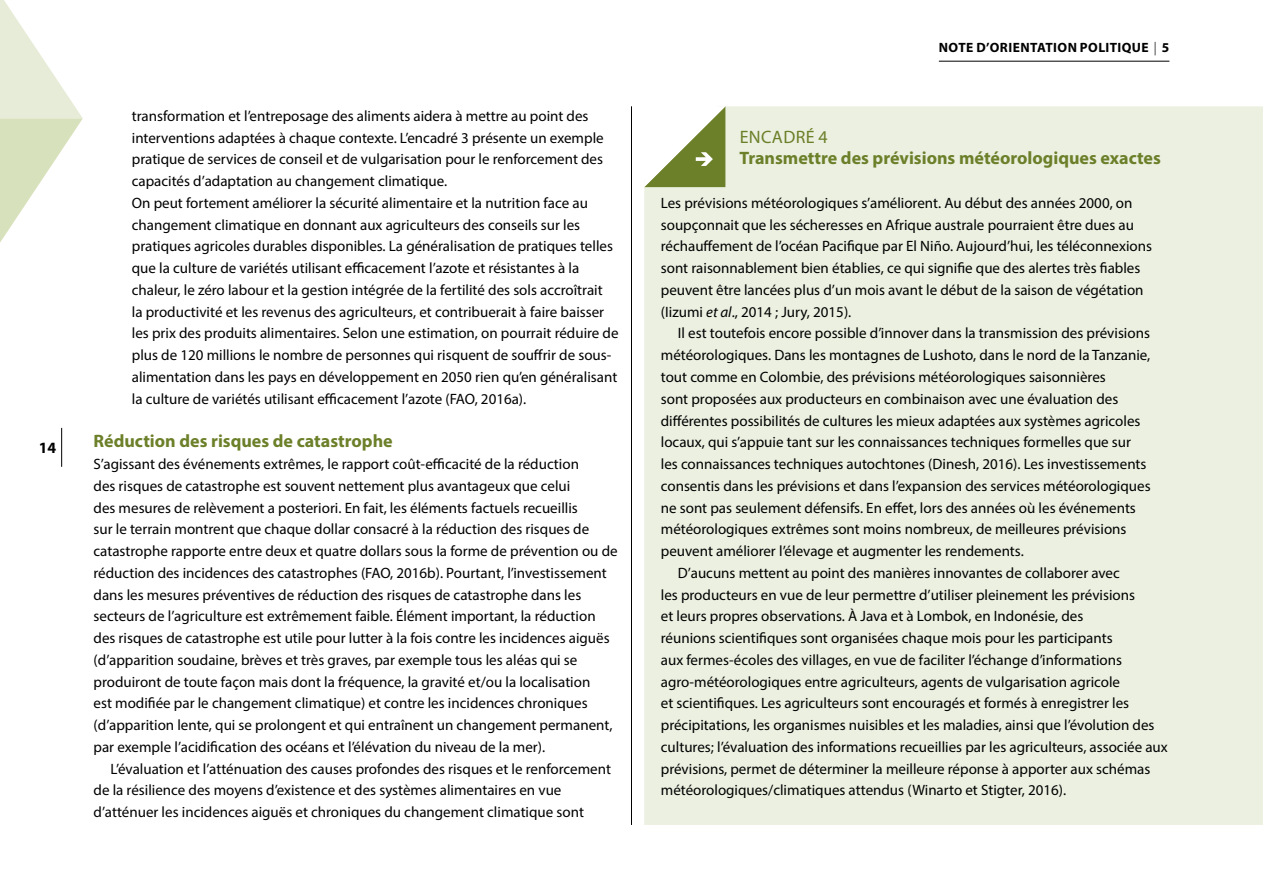
<style>
.page{position:relative;width:1263px;height:893px;background:#fff}
.page>*{position:absolute;margin:0;border:0;box-sizing:border-box;transform-origin:0 0}
.t1{font:700 18px "Myriad Pro";color:#6c7f29}
.t2{font:18px "Myriad Pro";letter-spacing:.02em;color:#6c7f29}
.t3{font:700 15.75px "Myriad Pro";color:#000}
.t4{font:15px/21.8px "Myriad Pro";color:#000}
.t5{font:700 13.5px "Myriad Pro";letter-spacing:.03em;color:#000}
.s1{font-weight:400}
.s2{font-style:italic}
</style>
<div class="page">
<hr style="left:61px;top:428px;width:1px;height:39px;background:#000">
<hr style="left:631px;top:106px;width:1px;height:719px;background:#000">
<hr style="left:939px;top:61px;width:230px;height:1px;background:#000">
<svg style="left:0;top:0;width:83px;height:243px"></svg>
<div style="left:644px;top:106px;width:619px;height:719px;background:#ebf0e1"></div>
<svg style="left:644px;top:106px;width:81px;height:81px"></svg>
<p class="t3" style="left:39px;top:437px;width:19px">14</p>
<p class="t4" style="left:132px;top:105px;width:488px">transformation et l’entreposage des aliments aidera à mettre au point des interventions adaptées à chaque contexte. L’encadré 3 présente un exemple pratique de services de conseil et de vulgarisation pour le renforcement des capacités d’adaptation au changement climatique.<br>On peut fortement améliorer la sécurité alimentaire et la nutrition face au changement climatique en donnant aux agriculteurs des conseils sur les pratiques agricoles durables disponibles. La généralisation de pratiques telles que la culture de variétés utilisant efficacement l’azote et résistantes à la chaleur, le zéro labour et la gestion intégrée de la fertilité des sols accroîtrait<br>la productivité et les revenus des agriculteurs, et contribuerait à faire baisser les prix des produits alimentaires. Selon une estimation, on pourrait réduire de plus de 120 millions le nombre de personnes qui risquent de souffrir de sous&shy;alimentation dans les pays en développement en 2050 rien qu’en généralisant la culture de variétés utilisant efficacement l’azote (FAO, 2016a).</p>
<p class="t1" style="left:94px;top:429px;width:301px">Réduction des risques de catastrophe</p>
<p class="t4" style="left:94px;top:453px;width:526px">S’agissant des événements extrêmes, le rapport coût-efficacité de la réduction<br>des risques de catastrophe est souvent nettement plus avantageux que celui<br>des mesures de relèvement a posteriori. En fait, les éléments factuels recueillis<br>sur le terrain montrent que chaque dollar consacré à la réduction des risques de catastrophe rapporte entre deux et quatre dollars sous la forme de prévention ou de réduction des incidences des catastrophes (FAO, 2016b). Pourtant, l’investissement dans les mesures préventives de réduction des risques de catastrophe dans les secteurs de l’agriculture est extrêmement faible. Élément important, la réduction des risques de catastrophe est utile pour lutter à la fois contre les incidences aiguës (d’apparition soudaine, brèves et très graves, par exemple tous les aléas qui se produiront de toute façon mais dont la fréquence, la gravité et/ou la localisation<br>est modifiée par le changement climatique) et contre les incidences chroniques (d’apparition lente, qui se prolongent et qui entraînent un changement permanent, par exemple l’acidification des océans et l’élévation du niveau de la mer).</p>
<p class="t4" style="left:94px;top:757px;width:519px;text-indent:17px">L’évaluation et l’atténuation des causes profondes des risques et le renforcement de la résilience des moyens d’existence et des systèmes alimentaires en vue d’atténuer les incidences aiguës et chroniques du changement climatique sont</p>
<p class="t5" style="left:939px;top:39px;width:232px">NOTE D’ORIENTATION POLITIQUE <span class="s1">|</span> 5</p>
<p class="t2" style="left:740px;top:126px;width:90px">ENCADRÉ 4</p>
<p class="t1" style="left:739px;top:147px;width:423px">Transmettre des prévisions météorologiques exactes</p>
<p class="t4" style="left:661px;top:192px;width:493px">Les prévisions météorologiques s’améliorent. Au début des années 2000, on soupçonnait que les sécheresses en Afrique australe pourraient être dues au réchauffement de l’océan Pacifique par El Niño. Aujourd’hui, les téléconnexions sont raisonnablement bien établies, ce qui signifie que des alertes très fiables peuvent être lancées plus d’un mois avant le début de la saison de végétation (Iizumi <span class="s2">et al</span>., 2014 ; Jury, 2015).</p>
<p class="t4" style="left:678px;top:322px;width:474px">Il est toutefois encore possible d’innover dans la transmission des prévisions</p>
<p class="t4" style="left:661px;top:344px;width:491px">météorologiques. Dans les montagnes de Lushoto, dans le nord de la Tanzanie,</p>
<p class="t4" style="left:661px;top:366px;width:446px">tout comme en Colombie, des prévisions météorologiques saisonnières</p>
<p class="t4" style="left:661px;top:388px;width:459px">sont proposées aux producteurs en combinaison avec une évaluation des</p>
<p class="t4" style="left:661px;top:409px;width:481px">différentes possibilités de cultures les mieux adaptées aux systèmes agricoles</p>
<p class="t4" style="left:661px;top:431px;width:472px">locaux, qui s’appuie tant sur les connaissances techniques formelles que sur</p>
<p class="t4" style="left:661px;top:453px;width:487px">les connaissances techniques autochtones (Dinesh, 2016). Les investissements</p>
<p class="t4" style="left:661px;top:475px;width:491px">consentis dans les prévisions et dans l’expansion des services météorologiques</p>
<p class="t4" style="left:661px;top:496px;width:477px">ne sont pas seulement défensifs. En effet, lors des années où les événements</p>
<p class="t4" style="left:661px;top:518px;width:467px">météorologiques extrêmes sont moins nombreux, de meilleures prévisions</p>
<p class="t4" style="left:661px;top:540px;width:364px">peuvent améliorer l’élevage et augmenter les rendements.</p>
<p class="t4" style="left:678px;top:562px;width:443px">D’aucuns mettent au point des manières innovantes de collaborer avec</p>
<p class="t4" style="left:661px;top:583px;width:476px">les producteurs en vue de leur permettre d’utiliser pleinement les prévisions</p>
<p class="t4" style="left:661px;top:605px;width:424px">et leurs propres observations. À Java et à Lombok, en Indonésie, des</p>
<p class="t4" style="left:661px;top:627px;width:453px">réunions scientifiques sont organisées chaque mois pour les participants</p>
<p class="t4" style="left:661px;top:649px;width:463px">aux fermes-écoles des villages, en vue de faciliter l’échange d’informations</p>
<p class="t4" style="left:661px;top:670px;width:461px">agro-météorologiques entre agriculteurs, agents de vulgarisation agricole</p>
<p class="t4" style="left:661px;top:692px;width:470px">et scientifiques. Les agriculteurs sont encouragés et formés à enregistrer les</p>
<p class="t4" style="left:661px;top:714px;width:495px">précipitations, les organismes nuisibles et les maladies, ainsi que l’évolution des</p>
<p class="t4" style="left:661px;top:736px;width:508px">cultures; l’évaluation des informations recueillies par les agriculteurs, associée aux</p>
<p class="t4" style="left:661px;top:757px;width:491px">prévisions, permet de déterminer la meilleure réponse à apporter aux schémas</p>
<p class="t4" style="left:661px;top:779px;width:407px">météorologiques/climatiques attendus (Winarto et Stigter, 2016).</p>
</div>
